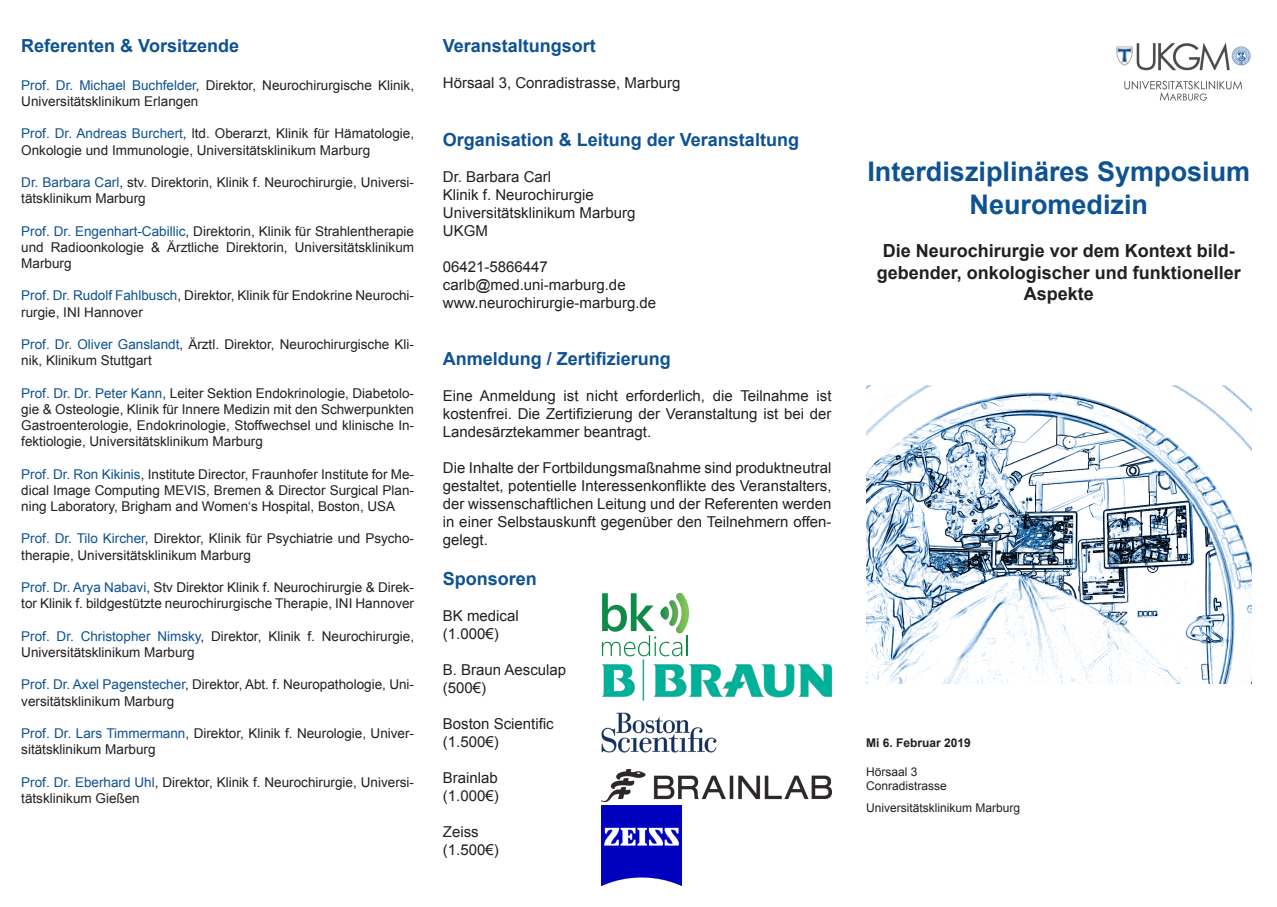
<style>
.page{position:relative;width:1277px;height:907px;background:#fff}
.page>*{position:absolute;margin:0;border:0;box-sizing:border-box;transform-origin:0 0}
.t1{font:700 27px "Arial";color:#0d5292}
.t2{font:700 18px "Arial";color:#0d5292}
.t3{font:700 18px/21.6px "Arial";color:#231f20;text-align:center}
.t4{font:15px/18px "Arial";color:#231f20;text-align:justify}
.t5{font:13.5px/16.2px "Arial";color:#231f20}
.t6{font:12px "Arial";color:#231f20}
.t7{font:700 12px "Arial";color:#231f20}
.s1{color:#0d5292}
</style>
<div class="page">
<img style="left:1116px;top:43px;width:135px;height:58px">
<img style="left:602px;top:659px;width:229px;height:41px">
<svg style="left:602px;top:593px;width:87px;height:63px"></svg>
<hr style="left:686px;top:635px;width:2px;height:21px;background:#0f8b49">
<img style="left:602px;top:805px;width:80px;height:80px">
<img style="left:602px;top:770px;width:229px;height:31px">
<img style="left:602px;top:713px;width:114px;height:39px">
<img style="left:866px;top:385px;width:385px;height:298px">
<p class="t2" style="left:21px;top:34px;width:219px">Referenten &amp; Vorsitzende</p>
<p class="t5" style="left:21px;top:77px;width:394px"><span class="s1">Prof. Dr. Michael Buchfelder</span>, Direktor, Neurochirurgische Klinik,<br>Universitätsklinikum Erlangen</p>
<p class="t5" style="left:21px;top:126px;width:394px"><span class="s1">Prof. Dr. Andreas Burchert</span>, ltd. Oberarzt, Klinik für Hämatologie,<br>Onkologie und Immunologie, Universitätsklinikum Marburg</p>
<p class="t5" style="left:21px;top:174px;width:394px"><span class="s1">Dr. Barbara Carl</span>, stv. Direktorin, Klinik f. Neurochirurgie, Universi&shy;tätsklinikum Marburg</p>
<p class="t5" style="left:21px;top:223px;width:394px;text-align:justify"><span class="s1">Prof. Dr. Engenhart-Cabillic</span>, Direktorin, Klinik für Strahlentherapie und Radioonkologie &amp; Ärztliche Direktorin, Universitätsklinikum Marburg</p>
<p class="t5" style="left:21px;top:288px;width:394px"><span class="s1">Prof. Dr. Rudolf Fahlbusch</span>, Direktor, Klinik für Endokrine Neurochi&shy;rurgie, INI Hannover</p>
<p class="t5" style="left:21px;top:336px;width:394px"><span class="s1">Prof. Dr. Oliver Ganslandt</span>, Ärztl. Direktor, Neurochirurgische Kli&shy;nik, Klinikum Stuttgart</p>
<p class="t5" style="left:21px;top:385px;width:394px;text-align:justify"><span class="s1">Prof. Dr. Dr. Peter Kann</span>, Leiter Sektion Endokrinologie, Diabetolo&shy;gie &amp; Osteologie, Klinik für Innere Medizin mit den Schwerpunkten Gastroenterologie, Endokrinologie, Stoffwechsel und klinische In&shy;fektiologie, Universitätsklinikum Marburg</p>
<p class="t5" style="left:21px;top:466px;width:394px;text-align:justify"><span class="s1">Prof. Dr. Ron Kikinis</span>, Institute Director, Fraunhofer Institute for Me&shy;dical Image Computing MEVIS, Bremen &amp; Director Surgical Plan&shy;ning Laboratory, Brigham and Women‘s Hospital, Boston, USA</p>
<p class="t5" style="left:21px;top:531px;width:394px"><span class="s1">Prof. Dr. Tilo Kircher</span>, Direktor, Klinik für Psychiatrie und Psycho&shy;therapie, Universitätsklinikum Marburg</p>
<p class="t5" style="left:21px;top:579px;width:394px"><span class="s1">Prof. Dr. Arya Nabavi</span>, Stv Direktor Klinik f. Neurochirurgie &amp; Direk&shy;tor Klinik f. bildgestützte neurochirurgische Therapie, INI Hannover</p>
<p class="t5" style="left:21px;top:628px;width:394px"><span class="s1">Prof. Dr. Christopher Nimsky</span>, Direktor, Klinik f. Neurochirurgie,<br>Universitätsklinikum Marburg</p>
<p class="t5" style="left:21px;top:676px;width:394px"><span class="s1">Prof. Dr. Axel Pagenstecher</span>, Direktor, Abt. f. Neuropathologie, Uni&shy;versitätsklinikum Marburg</p>
<p class="t5" style="left:21px;top:725px;width:394px"><span class="s1">Prof. Dr. Lars Timmermann</span>, Direktor, Klinik f. Neurologie, Univer&shy;sitätsklinikum Marburg</p>
<p class="t5" style="left:21px;top:774px;width:394px"><span class="s1">Prof. Dr. Eberhard Uhl</span>, Direktor, Klinik f. Neurochirurgie, Universi&shy;tätsklinikum Gießen</p>
<p class="t2" style="left:443px;top:34px;width:155px">Veranstaltungsort</p>
<p class="t4" style="left:443px;top:74px;width:239px">Hörsaal 3, Conradistrasse, Marburg</p>
<p class="t2" style="left:443px;top:127px;width:358px">Organisation &amp; Leitung der Veranstaltung</p>
<p class="t4" style="left:443px;top:167px;width:110px">Dr. Barbara Carl</p>
<p class="t4" style="left:443px;top:185px;width:152px">Klinik f. Neurochirurgie</p>
<p class="t4" style="left:443px;top:203px;width:194px">Universitätsklinikum Marburg</p>
<p class="t4" style="left:443px;top:221px;width:46px">UKGM</p>
<p class="t4" style="left:443px;top:257px;width:107px">06421-5866447</p>
<p class="t4" style="left:443px;top:275px;width:184px">carlb@med.uni-marburg.de</p>
<p class="t4" style="left:443px;top:293px;width:215px">www.neurochirurgie-marburg.de</p>
<p class="t2" style="left:443px;top:347px;width:230px">Anmeldung / Zertifizierung</p>
<p class="t4" style="left:443px;top:387px;width:390px">Eine Anmeldung ist nicht erforderlich, die Teilnahme ist kostenfrei. Die Zertifizierung der Veranstaltung ist bei der Landesärztekammer beantragt.</p>
<p class="t4" style="left:443px;top:459px;width:390px">Die Inhalte der Fortbildungsmaßnahme sind produktneutral gestaltet, potentielle Interessenkonflikte des Veranstalters, der wissenschaftlichen Leitung und der Referenten werden in einer Selbstauskunft gegenüber den Teilnehmern offen&shy;gelegt.</p>
<p class="t2" style="left:443px;top:566px;width:96px">Sponsoren</p>
<p class="t4" style="left:443px;top:607px;width:77px">BK medical</p>
<p class="t4" style="left:443px;top:625px;width:57px">(1.000€)</p>
<p class="t4" style="left:443px;top:661px;width:125px">B. Braun Aesculap</p>
<p class="t4" style="left:443px;top:679px;width:45px">(500€)</p>
<p class="t4" style="left:443px;top:715px;width:112px">Boston Scientific</p>
<p class="t4" style="left:443px;top:733px;width:57px">(1.500€)</p>
<p class="t4" style="left:443px;top:769px;width:57px">Brainlab</p>
<p class="t4" style="left:443px;top:787px;width:57px">(1.000€)</p>
<p class="t4" style="left:443px;top:823px;width:37px">Zeiss</p>
<p class="t4" style="left:443px;top:841px;width:57px">(1.500€)</p>
<p class="t1" style="left:867px;top:154px;width:384px">Interdisziplinäres Symposium</p>
<p class="t1" style="left:969px;top:186px;width:180px">Neuromedizin</p>
<p class="t3" style="left:876px;top:240px;width:366px">Die Neurochirurgie vor dem Kontext bild&shy;gebender, onkologischer und funktioneller<br>Aspekte</p>
<p class="t7" style="left:866px;top:734px;width:106px">Mi 6. Februar 2019</p>
<p class="t6" style="left:866px;top:763px;width:53px">Hörsaal 3</p>
<p class="t6" style="left:866px;top:778px;width:82px">Conradistrasse</p>
<p class="t6" style="left:866px;top:799px;width:156px">Universitätsklinikum Marburg</p>
</div>
